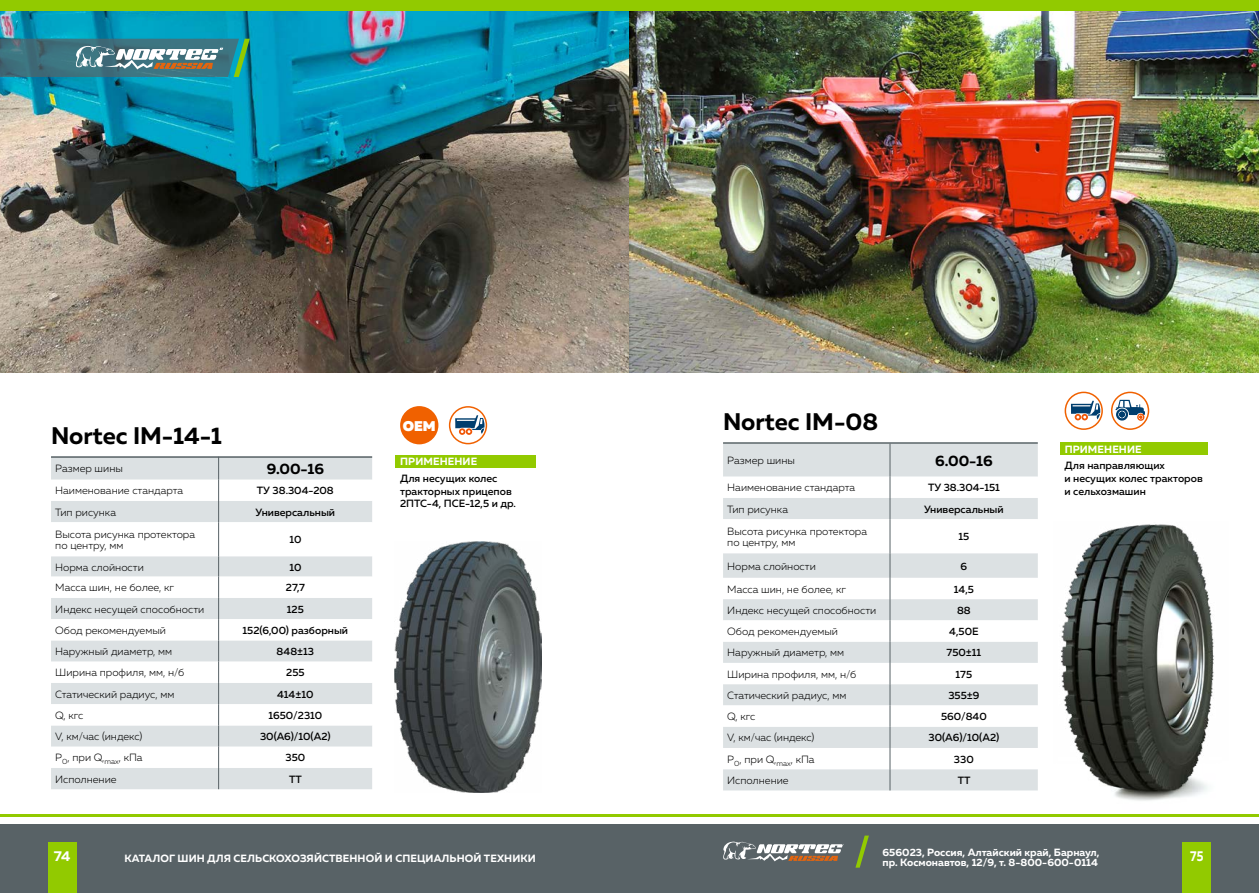
<style>
.page{position:relative;width:1259px;height:893px;background:#fff}
.page>*{position:absolute;margin:0;border:0;box-sizing:border-box;transform-origin:0 0}
.t1{font:700 24px "Muller";color:#000}
.t2{font:700 15px "Muller";color:#000}
.t3{font:700 14.25px "Muller";color:#fff}
.t4{font:700 14.25px "Muller";color:#fff;scale:.8 1}
.t5{font:900 14.1px "Muller";color:#fff}
.t6{font:300 10.5px/10.5px "Muller";color:#000}
.t7{font:500 10.5px/12.6px "Muller";color:#000}
.t8{font:700 10.5px/10.5px "Muller";letter-spacing:.01em;color:#fff}
</style>
<div class="page">
<div style="left:51px;top:458px;width:321px;height:331px;background:#dce1e3"></div>
<svg style="left:51px;top:480px;width:321px;height:288px"></svg>
<svg style="left:218px;top:458px;width:1px;height:64px"></svg>
<hr style="left:218px;top:522px;width:1px;height:34px;background:#586266">
<svg style="left:218px;top:556px;width:1px;height:233px"></svg>
<img style="left:0;top:11px;width:629px;height:361px">
<svg style="left:449px;top:407px;width:37px;height:37px"></svg>
<div style="left:449px;top:406px;width:38px;height:38px;border:2px solid #f06100;border-radius:50%"></div>
<svg style="left:455px;top:415px;width:30px;height:20px"></svg>
<div style="left:400px;top:406px;width:38px;height:38px;background:#f06100;border-radius:50%"></div>
<hr style="left:51px;top:456px;width:321px;height:2px;background:#586266">
<div style="left:396px;top:455px;width:140px;height:13px;background:#92ca00"></div>
<img style="left:394px;top:541px;width:147px;height:252px">
<div style="left:723px;top:444px;width:314px;height:346px;background:#dce1e3"></div>
<svg style="left:723px;top:477px;width:314px;height:292px"></svg>
<hr style="left:889px;top:443px;width:1px;height:34px;background:#586266">
<svg style="left:889px;top:477px;width:1px;height:42px"></svg>
<hr style="left:889px;top:519px;width:1px;height:34px;background:#586266">
<svg style="left:889px;top:553px;width:1px;height:237px"></svg>
<img style="left:629px;top:11px;width:630px;height:361px">
<svg style="left:1111px;top:392px;width:37px;height:37px"></svg>
<div style="left:1111px;top:392px;width:38px;height:38px;border:2px solid #f06100;border-radius:50%"></div>
<svg style="left:1115px;top:400px;width:30px;height:21px"></svg>
<svg style="left:1065px;top:392px;width:37px;height:37px"></svg>
<div style="left:1064px;top:392px;width:39px;height:38px;border:2px solid #f06100;border-radius:50%"></div>
<svg style="left:1071px;top:401px;width:29px;height:19px"></svg>
<div style="left:1060px;top:442px;width:148px;height:13px;background:#92ca00"></div>
<hr style="left:723px;top:442px;width:314px;height:2px;background:#586266">
<img style="left:1061px;top:524px;width:153px;height:277px">
<div style="left:0;top:824px;width:629px;height:69px;background:#586266"></div>
<div style="left:0;top:0;width:629px;height:11px;background:#92ca00"></div>
<div style="left:629px;top:0;width:630px;height:11px;background:#92ca00"></div>
<hr style="left:0;top:815px;width:629px;height:2px;background:#92ca00">
<hr style="left:629px;top:815px;width:630px;height:2px;background:#92ca00">
<div style="left:629px;top:824px;width:630px;height:69px;background:#586266"></div>
<svg style="left:0;top:39px;width:250px;height:38px;background:#588489"></svg>
<div style="left:48px;top:842px;width:28px;height:51px;background:#92ca00"></div>
<div style="left:1182px;top:842px;width:29px;height:51px;background:#92ca00"></div>
<svg style="left:855px;top:836px;width:14px;height:32px"></svg>
<svg style="left:723px;top:842px;width:120px;height:19px"></svg>
<h1 class="t1" style="left:51px;top:420px;width:172px">Nortec IM-14-1</h1>
<p class="t6" style="left:55px;top:463px;width:69px">Размер шины</p>
<h2 class="t2" style="left:267px;top:459px;width:59px">9.00-16</h2>
<p class="t6" style="left:55px;top:485px;width:130px">Наименование стандарта</p>
<p class="t7" style="left:257px;top:484px;width:78px">ТУ 38.304-208</p>
<p class="t6" style="left:55px;top:507px;width:62px">Тип рисунка</p>
<p class="t7" style="left:256px;top:506px;width:81px">Универсальный</p>
<p class="t6" style="left:55px;top:529px;width:141px">Высота рисунка протектора по центру, мм</p>
<p class="t7" style="left:289px;top:533px;width:14px">10</p>
<p class="t6" style="left:55px;top:561px;width:90px">Норма слойности</p>
<p class="t7" style="left:289px;top:560px;width:14px">10</p>
<p class="t6" style="left:55px;top:582px;width:120px">Масса шин, не более, кг</p>
<p class="t7" style="left:286px;top:581px;width:21px">27,7</p>
<p class="t6" style="left:55px;top:604px;width:151px">Индекс несущей способности</p>
<p class="t7" style="left:287px;top:603px;width:18px">125</p>
<p class="t6" style="left:55px;top:625px;width:112px">Обод рекомендуемый</p>
<p class="t7" style="left:243px;top:624px;width:107px">152(6,00) разборный</p>
<p class="t6" style="left:55px;top:646px;width:118px">Наружный диаметр, мм</p>
<p class="t7" style="left:277px;top:645px;width:39px">848±13</p>
<p class="t6" style="left:55px;top:667px;width:131px">Ширина профиля, мм, н/б</p>
<p class="t7" style="left:286px;top:666px;width:20px">255</p>
<p class="t6" style="left:55px;top:689px;width:121px">Статический радиус, мм</p>
<p class="t7" style="left:277px;top:688px;width:38px">414±10</p>
<p class="t6" style="left:55px;top:710px;width:30px">Q, кгс</p>
<p class="t7" style="left:268px;top:709px;width:55px">1650/2310</p>
<p class="t6" style="left:55px;top:731px;width:88px">V, км/час (индекс)</p>
<p class="t7" style="left:260px;top:730px;width:72px">30(A6)/10(А2)</p>
<p class="t6" style="left:55px;top:752px;width:89px">P<sub>0</sub>, при Q,<sub>max</sub>, кПа</p>
<p class="t7" style="left:285px;top:751px;width:21px">350</p>
<p class="t6" style="left:55px;top:774px;width:63px">Исполнение</p>
<p class="t7" style="left:289px;top:773px;width:14px">TТ</p>
<h3 class="t5" style="left:403px;top:417px;width:34px">ОЕМ</h3>
<p class="t8" style="left:400px;top:456px;width:78px">ПРИМЕНЕНИЕ</p>
<p class="t7" style="left:400px;top:472px;width:117px">Для несущих колес тракторных прицепов<br>2ПТС-4, ПСЕ-12,5 и др.</p>
<h1 class="t1" style="left:723px;top:406px;width:157px">Nortec IM-08</h1>
<p class="t6" style="left:727px;top:455px;width:69px">Размер шины</p>
<h2 class="t2" style="left:935px;top:451px;width:59px">6.00-16</h2>
<p class="t6" style="left:727px;top:482px;width:130px">Наименование стандарта</p>
<p class="t7" style="left:928px;top:481px;width:73px">ТУ 38.304-151</p>
<p class="t6" style="left:727px;top:504px;width:62px">Тип рисунка</p>
<p class="t7" style="left:924px;top:503px;width:81px">Универсальный</p>
<p class="t6" style="left:727px;top:526px;width:141px">Высота рисунка протектора по центру, мм</p>
<p class="t7" style="left:958px;top:530px;width:12px">15</p>
<p class="t6" style="left:727px;top:561px;width:90px">Норма слойности</p>
<p class="t7" style="left:960px;top:560px;width:8px">6</p>
<p class="t6" style="left:727px;top:584px;width:120px">Масса шин, не более, кг</p>
<p class="t7" style="left:954px;top:583px;width:22px">14,5</p>
<p class="t6" style="left:727px;top:605px;width:151px">Индекс несущей способности</p>
<p class="t7" style="left:957px;top:604px;width:15px">88</p>
<p class="t6" style="left:727px;top:626px;width:112px">Обод рекомендуемый</p>
<p class="t7" style="left:949px;top:625px;width:31px">4,50E</p>
<p class="t6" style="left:727px;top:647px;width:118px">Наружный диаметр, мм</p>
<p class="t7" style="left:946px;top:646px;width:36px">750±11</p>
<p class="t6" style="left:727px;top:669px;width:131px">Ширина профиля, мм, н/б</p>
<p class="t7" style="left:955px;top:668px;width:18px">175</p>
<p class="t6" style="left:727px;top:690px;width:121px">Статический радиус, мм</p>
<p class="t7" style="left:948px;top:689px;width:33px">355±9</p>
<p class="t6" style="left:727px;top:711px;width:30px">Q, кгс</p>
<p class="t7" style="left:941px;top:710px;width:47px">560/840</p>
<p class="t6" style="left:727px;top:732px;width:88px">V, км/час (индекс)</p>
<p class="t7" style="left:928px;top:731px;width:72px">30(А6)/10(А2)</p>
<p class="t6" style="left:727px;top:754px;width:89px">P<sub>0</sub>, при Q,<sub>max</sub>, кПа</p>
<p class="t7" style="left:954px;top:753px;width:21px">330</p>
<p class="t6" style="left:727px;top:775px;width:63px">Исполнение</p>
<p class="t7" style="left:957px;top:774px;width:14px">TT</p>
<p class="t8" style="left:1064px;top:444px;width:78px">ПРИМЕНЕНИЕ</p>
<p class="t7" style="left:1064px;top:459px;width:140px">Для направляющих<br>и несущих колес тракторов и сельхозмашин</p>
<p class="t8" style="left:882px;top:847px;width:218px">656023, Россия, Алтайский край, Барнаул, пр. Космонавтов, 12/9, т. 8-800-600-0114</p>
<h3 class="t3" style="left:54px;top:847px;width:18px">74</h3>
<p class="t8" style="left:124px;top:853px;width:413px">КАТАЛОГ ШИН ДЛЯ СЕЛЬСКОХОЗЯЙСТВЕННОЙ И СПЕЦИАЛЬНОЙ ТЕХНИКИ</p>
<h3 class="t4" style="left:1190px;top:847px;width:18px">75</h3>
</div>
